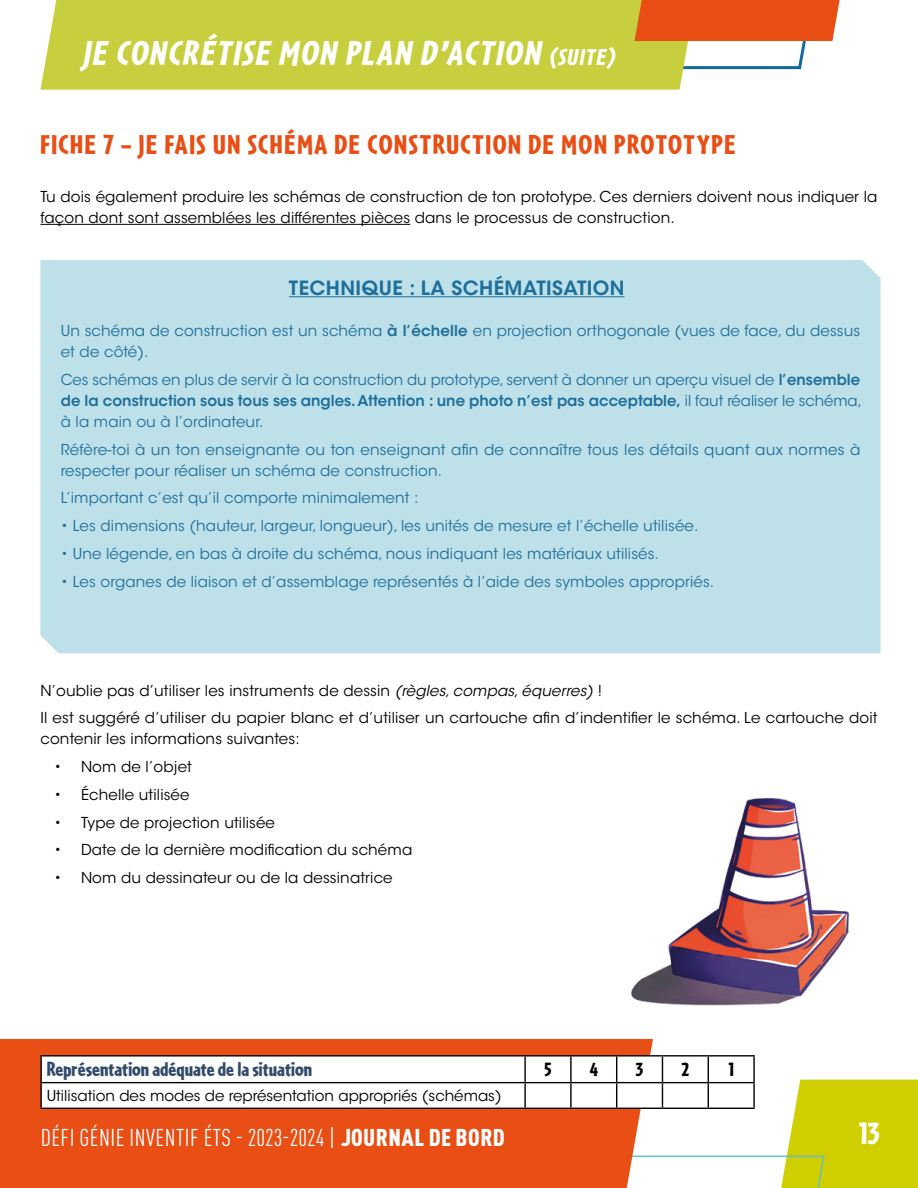
<style>
.page{position:relative;width:918px;height:1188px;background:#fff}
.page>*{position:absolute;margin:0;border:0;box-sizing:border-box;transform-origin:0 0}
.t1{font:italic 900 36px "Cafeteria";color:#fff}
.t2{font:900 31.5px "Cafeteria";color:#fff}
.t3{font:900 28.5px "Cafeteria";letter-spacing:.05em;color:#e94e14}
.t4{font:condensed 24px "DIN Pro";letter-spacing:.02em;color:#fff}
.t5{font:900 21px "Cafeteria";color:#324b6b}
.t6{font:600 19.5px "ITC Avant Garde Std";letter-spacing:.02em;color:#1e6f9c}
.t7{font:900 19.5px "Cafeteria";color:#000}
.t8{font:15px/21px "ITC Avant Garde Std";letter-spacing:.01em;color:#1e6f9c}
.t9{font:15px/21px "ITC Avant Garde Std";letter-spacing:.01em;color:#000}
.s1{font-size:24px}
.s2{font-weight:600}
.s3{font-style:italic}
.s4{font-weight:900}
</style>
<div class="page">
<div style="left:0;top:1039px;width:653px;height:149px;background:#e94e14"></div>
<hr style="left:40px;top:224px;width:370px;height:1px;background:#000">
<div style="left:40px;top:260px;width:840px;height:393px;background:#bee0e8"></div>
<hr style="left:289px;top:296px;width:336px;height:1px;background:#1e6f9c">
<svg style="left:695px;top:41px;width:111px;height:29px"></svg>
<div style="left:41px;top:0;width:654px;height:90px;background:#c8cf3e"></div>
<div style="left:634px;top:0;width:206px;height:41px;background:#e94e14"></div>
<img style="left:631px;top:798px;width:219px;height:208px">
<hr style="left:40px;top:1055px;width:485px;height:2px;background:#000">
<hr style="left:525px;top:1055px;width:46px;height:2px;background:#000">
<hr style="left:571px;top:1055px;width:46px;height:2px;background:#000">
<hr style="left:617px;top:1055px;width:45px;height:2px;background:#000">
<hr style="left:662px;top:1055px;width:46px;height:2px;background:#000">
<hr style="left:708px;top:1055px;width:47px;height:2px;background:#000">
<svg style="left:24px;top:1056px;width:894px;height:132px"></svg>
<hr style="left:753px;top:1083px;width:2px;height:25px;background:#000">
<hr style="left:40px;top:1108px;width:485px;height:1px;background:#000">
<hr style="left:525px;top:1108px;width:46px;height:1px;background:#000">
<hr style="left:571px;top:1108px;width:46px;height:1px;background:#000">
<hr style="left:617px;top:1108px;width:45px;height:1px;background:#000">
<hr style="left:662px;top:1108px;width:46px;height:1px;background:#000">
<hr style="left:708px;top:1108px;width:47px;height:1px;background:#000">
<h1 class="t1" style="left:82px;top:32px;width:533px">J E CONCRÉTISE MON PLAN D’ACTION <span class="s1">(SUITE)</span></h1>
<h3 class="t3" style="left:40px;top:128px;width:697px">FICHE 7 – JE FAIS UN SCHÉMA DE CONSTRUCTION DE MON PROTOTYPE</h3>
<p class="t9" style="left:40px;top:186px;width:839px">Tu dois également produire les schémas de construction de ton prototype. Ces derniers doivent nous indiquer la façon dont sont assemblées les différentes pièces dans le processus de construction.</p>
<h3 class="t6" style="left:289px;top:275px;width:337px">TECHNIQUE : LA SCHÉMATISATION</h3>
<p class="t8" style="left:61px;top:320px;width:801px">Un schéma de construction est un schéma <span class="s2">à l’échelle</span> en projection orthogonale (vues de face, du dessus et de côté).</p>
<p class="t8" style="left:61px;top:369px;width:803px">Ces schémas en plus de servir à la construction du prototype, servent à donner un aperçu visuel de <span class="s2">l’ensemble de la construction sous tous ses angles. Attention : une photo n’est pas acceptable,</span> il faut réaliser le schéma, à la main ou à l’ordinateur.</p>
<p class="t8" style="left:61px;top:439px;width:801px">Réfère-toi à un ton enseignante ou ton enseignant afin de connaître tous les détails quant aux normes à respecter pour réaliser un schéma de construction.</p>
<p class="t8" style="left:61px;top:488px;width:359px">L’important c’est qu’il comporte minimalement :</p>
<p class="t8" style="left:61px;top:515px;width:636px">• Les dimensions (hauteur, largeur, longueur), les unités de mesure et l’échelle utilisée.</p>
<p class="t8" style="left:61px;top:543px;width:596px">• Une légende, en bas à droite du schéma, nous indiquant les matériaux utilisés.</p>
<p class="t8" style="left:61px;top:571px;width:652px">• Les organes de liaison et d’assemblage représentés à l’aide des symboles appropriés.</p>
<p class="t9" style="left:41px;top:677px;width:838px;line-height:27.8px">N’oublie pas d’utiliser les instruments de dessin <span class="s3">(règles, compas, équerres)</span> !<br>Il est suggéré d’utiliser du papier blanc et d’utiliser un cartouche afin d’indentifier le schéma. Le cartouche doit</p>
<p class="t9" style="left:41px;top:729px;width:261px">contenir les informations suivantes:</p>
<p class="t9" style="left:54px;top:756px;width:139px">• Nom de l’objet</p>
<p class="t9" style="left:54px;top:784px;width:137px">• Échelle utilisée</p>
<p class="t9" style="left:54px;top:812px;width:223px">• Type de projection utilisée</p>
<p class="t9" style="left:54px;top:840px;width:360px">• Date de la dernière modification du schéma</p>
<p class="t9" style="left:54px;top:867px;width:340px">• Nom du dessinateur ou de la dessinatrice</p>
<h3 class="t5" style="left:47px;top:1057px;width:267px">Représentation adéquate de la situation</h3>
<h3 class="t7" style="left:544px;top:1058px;width:9px">5</h3>
<h3 class="t7" style="left:590px;top:1058px;width:10px">4</h3>
<h3 class="t7" style="left:636px;top:1058px;width:9px">3</h3>
<h3 class="t7" style="left:681px;top:1058px;width:9px">2</h3>
<h3 class="t7" style="left:728px;top:1058px;width:7px">1</h3>
<p class="t9" style="left:47px;top:1085px;width:456px">Utilisation des modes de représentation appropriés (schémas)</p>
<h3 class="t4" style="left:41px;top:1120px;width:466px">DÉFI GÉNIE INVENTIF ÉTS - 2023-2024 | <span class="s4">JOURNAL DE BORD</span></h3>
<h2 class="t2" style="left:859px;top:1115px;width:22px">13</h2>
</div>
